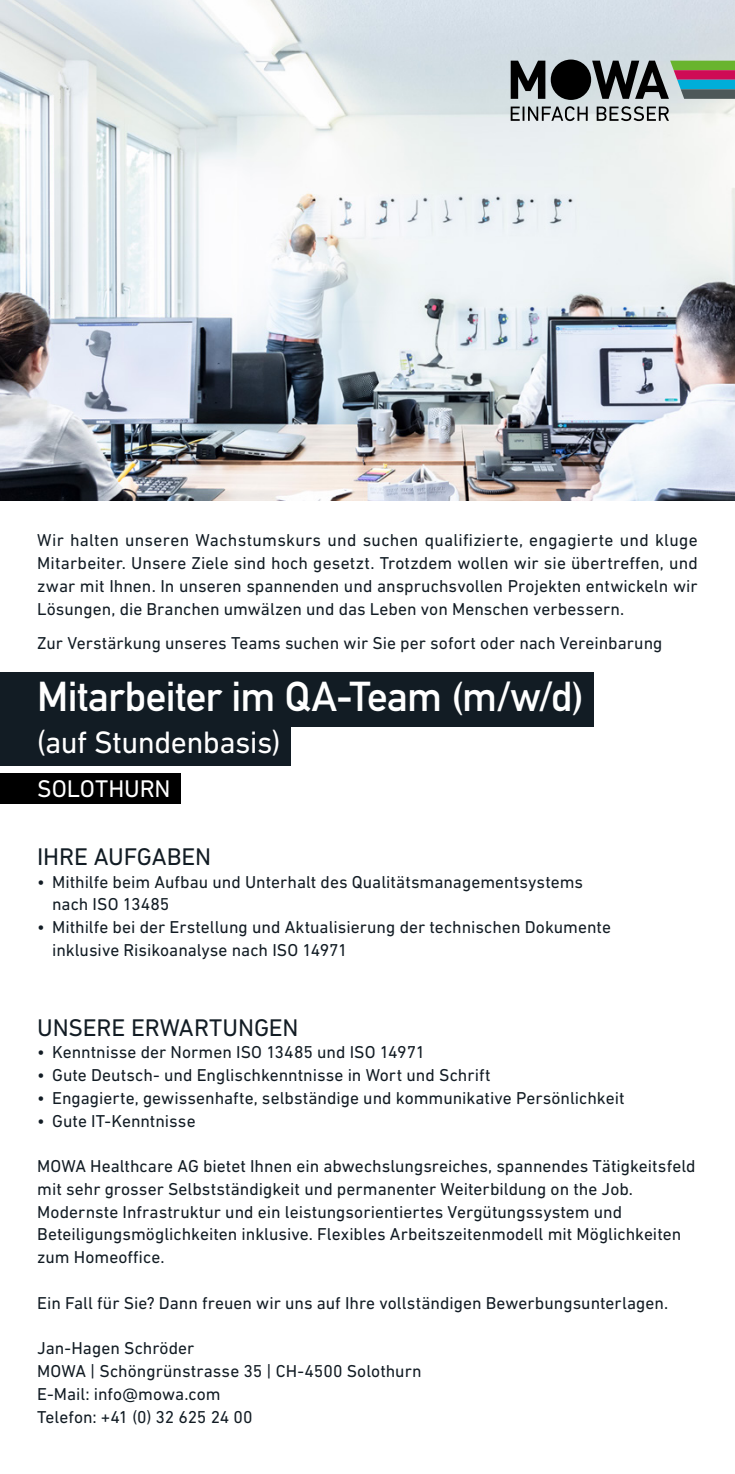
<style>
.page{position:relative;width:735px;height:1474px;background:#fff}
.page>*{position:absolute;margin:0;border:0;box-sizing:border-box;transform-origin:0 0}
.t1{font:700 41.12px "DIN Alternate";letter-spacing:-.015em;color:#fff}
.t2{font:31.5px "DIN Next LT Pro";letter-spacing:-.02em;color:#fff}
.t3{font:24.5px "DIN Next LT Pro";letter-spacing:-.01em;color:#121c24}
.t4{font:24.5px "DIN Next LT Pro";letter-spacing:-.005em;color:#fff}
.t5{font:17.5px/22.8px "DIN Next LT Pro";color:#121c24}
</style>
<div class="page">
<img style="left:0;top:0;width:734px;height:501px">
<svg style="left:510px;top:61px;width:35px;height:38px"></svg>
<svg style="left:592px;top:61px;width:142px;height:38px;background:#6c7574"></svg>
<div style="left:550px;top:60px;width:40px;height:40px;background:#000;border-radius:50%"></div>
<svg style="left:510px;top:106px;width:77px;height:15px"></svg>
<svg style="left:596px;top:106px;width:72px;height:15px"></svg>
<div style="left:0;top:672px;width:593px;height:54px;background:#121c24"></div>
<div style="left:0;top:722px;width:290px;height:44px;background:#121c24"></div>
<div style="left:0;top:773px;width:180px;height:31px;background:#000"></div>
<p class="t5" style="left:37px;top:528px;width:661px;text-align:justify">Wir halten unseren Wachstumskurs und suchen qualifizierte, engagierte und kluge Mitarbeiter. Unsere Ziele sind hoch gesetzt. Trotzdem wollen wir sie übertreffen, und zwar mit Ihnen. In unseren spannenden und anspruchsvollen Projekten entwickeln wir Lösungen, die Branchen umwälzen und das Leben von Menschen verbessern.</p>
<p class="t5" style="left:37px;top:631px;width:626px">Zur Verstärkung unseres Teams suchen wir Sie per sofort oder nach Vereinbarung</p>
<h1 class="t1" style="left:37px;top:665px;width:547px">Mitarbeiter im QA-Team (m/w/d)</h1>
<h2 class="t2" style="left:37px;top:724px;width:244px">(auf Stundenbasis)</h2>
<h3 class="t4" style="left:37px;top:774px;width:135px">SOLOTHURN</h3>
<h3 class="t3" style="left:37px;top:842px;width:175px">IHRE AUFGABEN</h3>
<p class="t5" style="left:52px;top:870px;width:532px;text-indent:-15px">• Mithilfe beim Aufbau und Unterhalt des Qualitätsmanagementsystems nach ISO 13485</p>
<p class="t5" style="left:52px;top:915px;width:560px;text-indent:-15px">• Mithilfe bei der Erstellung und Aktualisierung der technischen Dokumente inklusive Risikoanalyse nach ISO 14971</p>
<h3 class="t3" style="left:37px;top:1013px;width:263px">UNSERE ERWARTUNGEN</h3>
<p class="t5" style="left:37px;top:1040px;width:389px">• Kenntnisse der Normen ISO 13485 und ISO 14971</p>
<p class="t5" style="left:37px;top:1063px;width:455px">• Gute Deutsch- und Englischkenntnisse in Wort und Schrift</p>
<p class="t5" style="left:37px;top:1086px;width:588px">• Engagierte, gewissenhafte, selbständige und kommunikative Persönlichkeit</p>
<p class="t5" style="left:37px;top:1109px;width:160px">• Gute IT-Kenntnisse</p>
<p class="t5" style="left:37px;top:1154px;width:659px">MOWA Healthcare AG bietet Ihnen ein abwechslungsreiches, spannendes Tätigkeitsfeld mit sehr grosser Selbstständigkeit und permanenter Weiterbildung on the Job.<br>Modernste Infrastruktur und ein leistungsorientiertes Vergütungssystem und Beteiligungsmöglichkeiten inklusive. Flexibles Arbeitszeitenmodell mit Möglichkeiten zum Homeoffice.</p>
<p class="t5" style="left:37px;top:1291px;width:632px">Ein Fall für Sie? Dann freuen wir uns auf Ihre vollständigen Bewerbungsunterlagen.</p>
<p class="t5" style="left:37px;top:1336px;width:385px">Jan-Hagen Schröder<br>MOWA | Schöngrünstrasse 35 | CH-4500 Solothurn<br>E-Mail: info@mowa.com<br>Telefon: +41 (0) 32 625 24 00</p>
</div>
